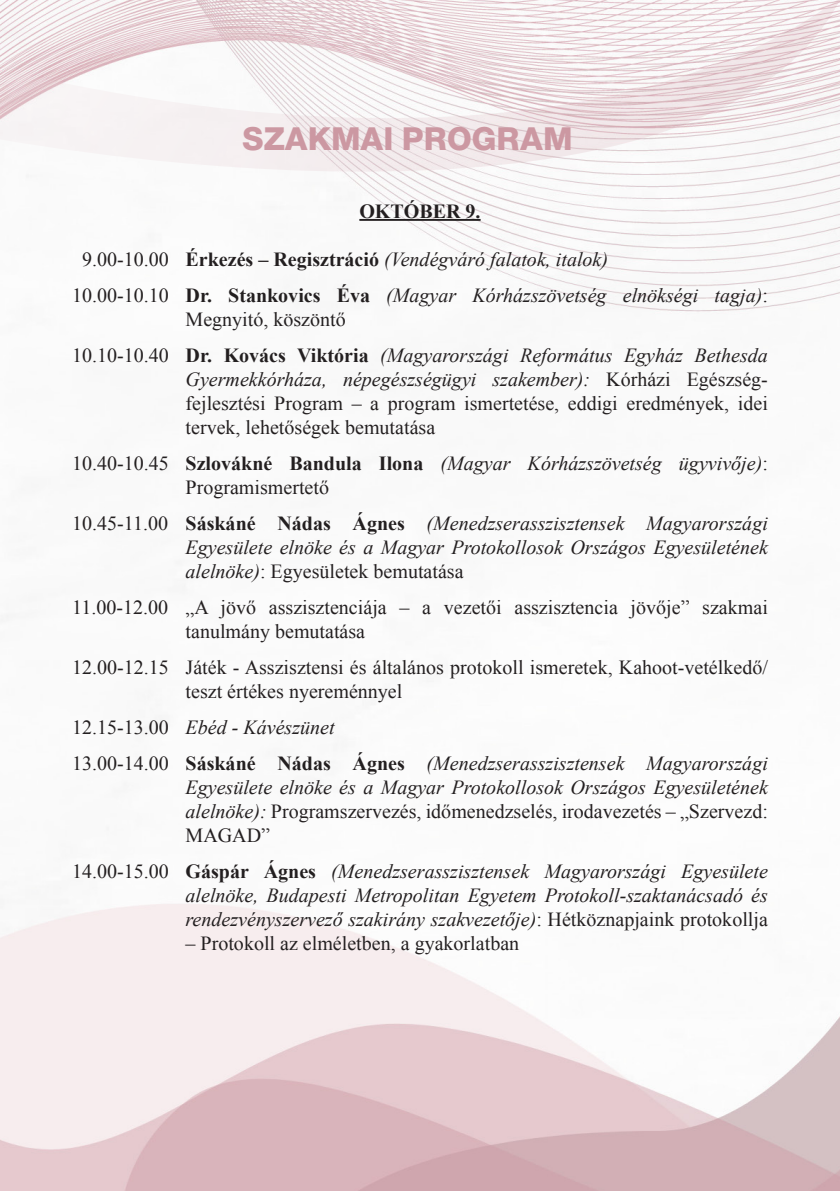
<style>
.page{position:relative;width:840px;height:1191px;background:#fff}
.page>*{position:absolute;margin:0;border:0;box-sizing:border-box;transform-origin:0 0}
.t1{font:34px "Nimbus Sans Nov Hea";color:#cc98a2}
.t2{font:italic 20px/24px "Times New Roman";color:#231f20;text-align:justify}
.t3{font:20px/24px "Times New Roman";color:#231f20}
.t4{font:700 20px "Times New Roman";color:#231f20}
.s1{font-style:normal}
.s2{font-weight:700;font-style:normal}
.s3{font-weight:700}
.s4{font-style:italic}
</style>
<div class="page">
<svg style="left:0;top:0;width:839px;height:279px"></svg>
<hr style="left:359px;top:219px;width:121px;height:2px;background:#231f20">
<p class="t1" style="left:242px;top:119px;width:331px">SZAKMAI PROGRAM</p>
<p class="t4" style="left:359px;top:197px;width:123px">OKTÓBER 9.</p>
<p class="t2" style="left:82px;top:246px;width:527px"><span class="s1">9.00-10.00</span> <span class="s2">Érkezés – Regisztráció</span> (Vendégváró falatok, italok)</p>
<p class="t2" style="left:185px;top:282px;width:583px;text-indent:-113px"><span class="s1">10.00-10.10</span> <span class="s2">Dr. Stankovics Éva</span> (Magyar Kórházszövetség elnökségi tagja)<span class="s1">:<br>Megnyitó, köszöntő</span></p>
<p class="t3" style="left:185px;top:343px;width:583px;text-align:justify;text-indent:-113px">10.10-10.40 <span class="s3">Dr. Kovács Viktória</span> <span class="s4">(Magyarországi Református Egyház Bethesda Gyermekkórháza, népegészségügyi szakember):</span> Kórházi Egészség&shy;fejlesztési Program – a program ismertetése, eddigi eredmények, idei tervek, lehetőségek bemutatása</p>
<p class="t2" style="left:185px;top:450px;width:583px;text-indent:-113px"><span class="s1">10.40-10.45</span> <span class="s2">Szlovákné Bandula Ilona</span> (Magyar Kórházszövetség ügyvivője)<span class="s1">:<br>Programismertető</span></p>
<p class="t2" style="left:185px;top:510px;width:583px;text-indent:-113px"><span class="s1">10.45-11.00</span> <span class="s2">Sáskáné Nádas Ágnes</span> (Menedzserasszisztensek Magyarországi Egyesülete elnöke és a Magyar Protokollosok Országos Egyesületének alelnöke)<span class="s1">: Egyesületek bemutatása</span></p>
<p class="t3" style="left:185px;top:595px;width:583px;text-indent:-113px">11.00-12.00 „A jövő asszisztenciája – a vezetői asszisztencia jövője” szakmai tanulmány bemutatása</p>
<p class="t3" style="left:185px;top:655px;width:583px;text-indent:-113px">12.00-12.15 Játék - Asszisztensi és általános protokoll ismeretek, Kahoot-vetélkedő/ teszt értékes nyereménnyel</p>
<p class="t2" style="left:72px;top:714px;width:264px"><span class="s1">12.15-13.00</span> Ebéd - Kávészünet</p>
<p class="t2" style="left:185px;top:750px;width:583px;text-indent:-113px"><span class="s1">13.00-14.00</span> <span class="s2">Sáskáné Nádas Ágnes</span> (Menedzserasszisztensek Magyarországi Egyesülete elnöke és a Magyar Protokollosok Országos Egyesületének alelnöke): <span class="s1">Programszervezés, időmenedzselés, irodavezetés – „Szervezd:<br>MAGAD”</span></p>
<p class="t2" style="left:185px;top:858px;width:583px;text-indent:-113px"><span class="s1">14.00-15.00</span> <span class="s2">Gáspár Ágnes</span> (Menedzserasszisztensek Magyarországi Egyesülete alelnöke, Budapesti Metropolitan Egyetem Protokoll-szaktanácsadó és rendezvényszervező szakirány szakvezetője)<span class="s1">: Hétköznapjaink protokollja</span></p>
<p class="t3" style="left:185px;top:931px;width:335px">– Protokoll az elméletben, a gyakorlatban</p>
</div>
